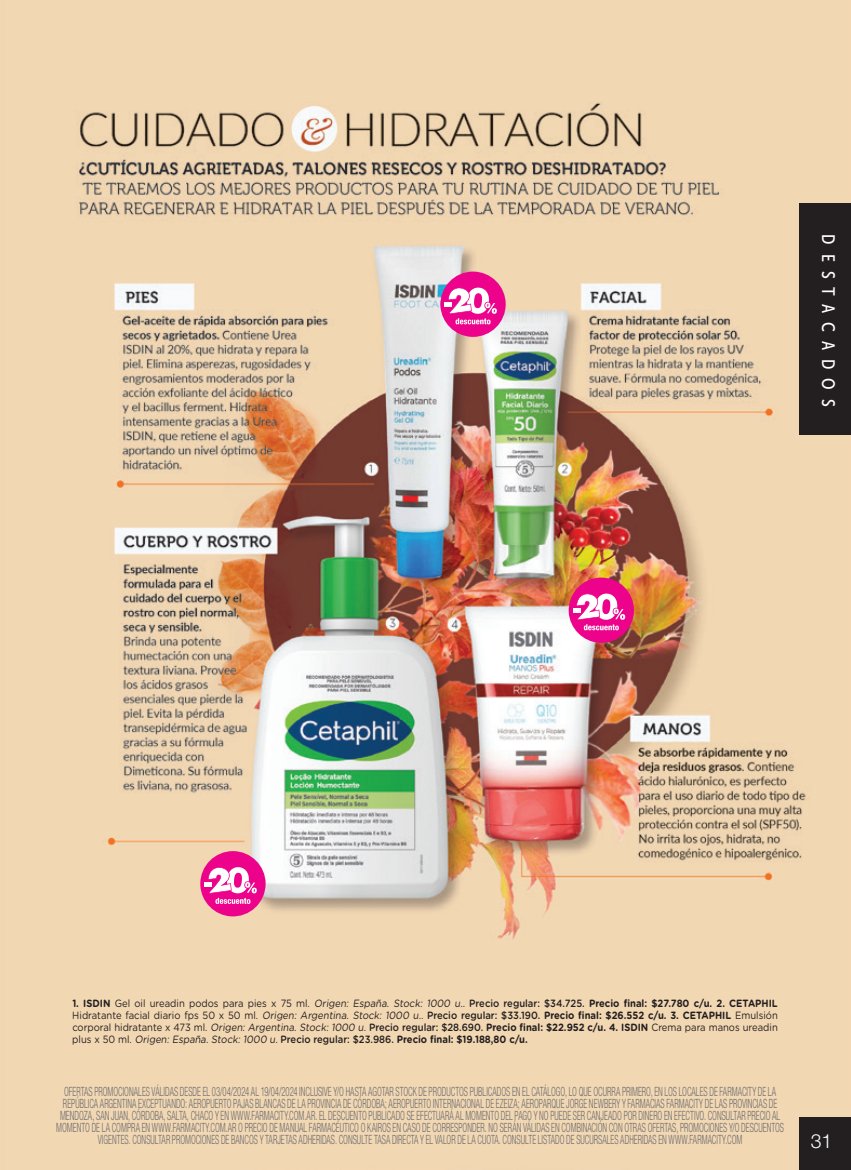
<style>
.page{position:relative;width:851px;height:1170px;background:#fff}
.page>*{position:absolute;margin:0;border:0;box-sizing:border-box;transform-origin:0 0}
.t1{font:300 19.5px "Helvetica Neue LT Pro";color:#fff}
.t2{font:18px "Museo Sans Cond 500";letter-spacing:.5em;color:#fff}
.t3{font:300 condensed 12.75px/12px "Helvetica Neue LT Pro";color:#6c6d70;text-align:center;scale:.68 1}
.t4{font:10.5px/12px "Gotham Rounded";color:#231f20;text-align:justify;scale:.9 1}
.s1{font-weight:700}
.s2{font-weight:500}
</style>
<div class="page">
<img style="left:0;top:0;width:850px;height:1169px">
<div style="left:799px;top:203px;width:51px;height:231px;background:#231f20"></div>
<div style="left:799px;top:1117px;width:51px;height:52px;background:#231f20"></div>
<svg style="left:200px;top:851px;width:65px;height:66px"></svg>
<svg style="left:439px;top:271px;width:66px;height:66px"></svg>
<svg style="left:567px;top:577px;width:67px;height:65px"></svg>
<h2 class="t2" style="left:838px;top:234px;width:174px;rotate:90deg">DESTACADOS</h2>
<p class="t4" style="left:72px;top:996px;width:785px"><span class="s1">1. ISDIN</span> Gel oil ureadin podos para pies x 75 ml. Origen: España. Stock: 1000 u.. <span class="s2">Precio regular: $34.725.</span> <span class="s1">Precio final: $27.780 c/u. 2. CETAPHIL </span>Hidratante facial diario fps 50 x 50 ml. Origen: Argentina. Stock: 1000 u.. <span class="s2">Precio regular: $33.190.</span> <span class="s1">Precio final: $26.552 c/u. 3. CETAPHIL</span> Emulsión corporal hidratante x 473 ml. Origen: Argentina. Stock: 1000 u. <span class="s2">Precio regular: $28.690.</span> <span class="s1">Precio final: $22.952 c/u. 4. ISDIN</span> Crema para manos ureadin plus x 50 ml. Origen: España. Stock: 1000 u. <span class="s2">Precio regular: $23.986.</span> <span class="s1">Precio final: $19.188,80 c/u.</span></p>
<p class="t3" style="left:56px;top:1085px;width:1071px">OFERTAS PROMOCIONALES VÁLIDAS DESDE EL 03/04/2024 AL 19/04/2024 INCLUSIVE Y/O HASTA AGOTAR STOCK DE PRODUCTOS PUBLICADOS EN EL CATÁLOGO, LO QUE OCURRA PRIMERO, EN LOS LOCALES DE FARMACITY DE LA REPÚBLICA ARGENTINA EXCEPTUANDO: AEROPUERTO PAJAS BLANCAS DE LA PROVINCIA DE CÓRDOBA; AEROPUERTO INTERNACIONAL DE EZEIZA; AEROPARQUE JORGE NEWBERY Y FARMACIAS FARMACITY DE LAS PROVINCIAS DE MENDOZA, SAN JUAN, CÓRDOBA, SALTA, CHACO Y EN WWW.FARMACITY.COM.AR. EL DESCUENTO PUBLICADO SE EFECTUARÁ AL MOMENTO DEL PAGO Y NO PUEDE SER CANJEADO POR DINERO EN EFECTIVO. CONSULTAR PRECIO AL MOMENTO DE LA COMPRA EN WWW.FARMACITY.COM.AR O PRECIO DE MANUAL FARMACÉUTICO O KAIROS EN CASO DE CORRESPONDER. NO SERÁN VÁLIDAS EN COMBINACIÓN CON OTRAS OFERTAS, PROMOCIONES Y/O DESCUENTOS VIGENTES. CONSULTAR PROMOCIONES DE BANCOS Y TARJETAS ADHERIDAS. CONSULTE TASA DIRECTA Y EL VALOR DE LA CUOTA. CONSULTE LISTADO DE SUCURSALES ADHERIDAS EN WWW.FARMACITY.COM</p>
<h1 class="t1" style="left:810px;top:1128px;width:23px">31</h1>
</div>
